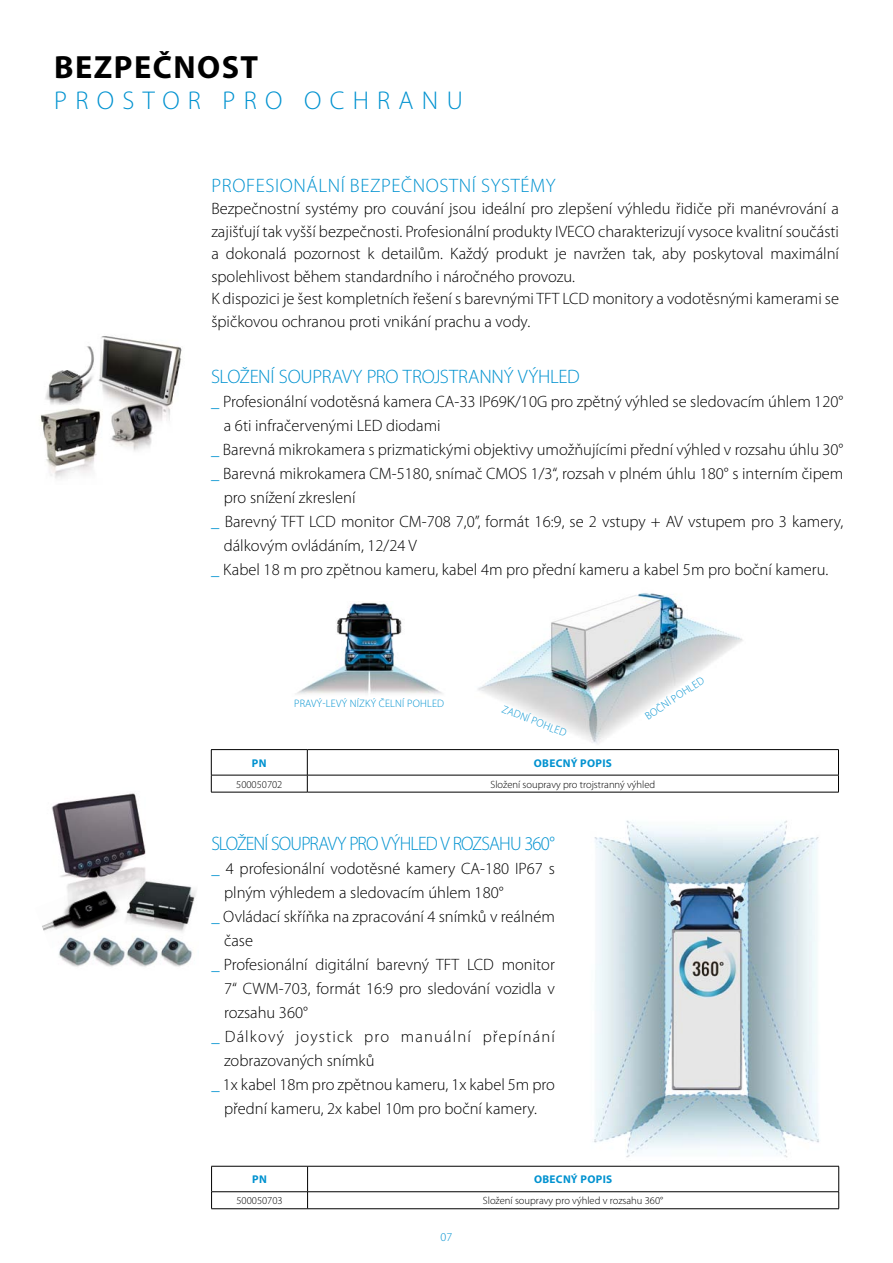
<style>
.page{position:relative;width:893px;height:1263px;background:#fff}
.page>*{position:absolute;margin:0;border:0;box-sizing:border-box;transform-origin:0 0}
.t1{font:700 32.25px "Myriad Pro";color:#000}
.t2{font:300 25.8px "Myriad Pro";letter-spacing:.32em;color:#0092d0}
.t3{font:300 19.5px "Myriad Pro";letter-spacing:-.045em;color:#0092d0;scale:.95 1}
.t4{font:300 19.5px "Myriad Pro";letter-spacing:-.015em;color:#0092d0}
.t5{font:300 19.5px "Myriad Pro";letter-spacing:.03em;color:#0092d0}
.t6{font:300 16.5px/22.5px "Myriad Pro";color:#000}
.t7{font:300 16.5px "Myriad Pro";letter-spacing:.07em;color:#000}
.t8{font:300 12px "Myriad Pro";color:#0092d0}
.t9{font:700 11.25px "Myriad Pro";letter-spacing:.03em;color:#0092d0}
.t10{font:300 10.8px "Myriad Pro";letter-spacing:.02em;color:#0092d0}
.t11{font:300 10.5px "Myriad Pro";color:#000}
.s1{color:#0092d0}
</style>
<div class="page">
<img style="left:51px;top:793px;width:95px;height:86px">
<img style="left:58px;top:948px;width:28px;height:19px">
<img style="left:86px;top:948px;width:34px;height:19px">
<img style="left:120px;top:937px;width:34px;height:30px">
<img style="left:154px;top:937px;width:38px;height:30px">
<img style="left:123px;top:875px;width:73px;height:57px">
<img style="left:42px;top:879px;width:82px;height:69px">
<img style="left:100px;top:336px;width:82px;height:85px">
<img style="left:45px;top:346px;width:55px;height:59px">
<img style="left:40px;top:405px;width:65px;height:74px">
<img style="left:105px;top:402px;width:59px;height:49px">
<img style="left:594px;top:820px;width:225px;height:338px">
<img style="left:478px;top:593px;width:265px;height:151px">
<img style="left:296px;top:602px;width:146px;height:92px">
<hr style="left:211px;top:749px;width:96px;height:1px;background:#000">
<hr style="left:307px;top:749px;width:532px;height:1px;background:#000">
<hr style="left:211px;top:775px;width:96px;height:1px;background:#000">
<hr style="left:307px;top:775px;width:532px;height:1px;background:#000">
<svg style="left:211px;top:750px;width:1px;height:42px"></svg>
<svg style="left:307px;top:750px;width:1px;height:42px"></svg>
<svg style="left:838px;top:750px;width:1px;height:42px"></svg>
<hr style="left:211px;top:792px;width:96px;height:1px;background:#000">
<hr style="left:307px;top:792px;width:532px;height:1px;background:#000">
<hr style="left:211px;top:1166px;width:97px;height:1px;background:#000">
<hr style="left:308px;top:1166px;width:531px;height:1px;background:#000">
<hr style="left:211px;top:1191px;width:97px;height:1px;background:#000">
<hr style="left:308px;top:1191px;width:531px;height:1px;background:#000">
<svg style="left:211px;top:1166px;width:1px;height:42px"></svg>
<svg style="left:307px;top:1166px;width:1px;height:42px"></svg>
<svg style="left:838px;top:1166px;width:1px;height:42px"></svg>
<hr style="left:211px;top:1208px;width:97px;height:1px;background:#000">
<hr style="left:308px;top:1208px;width:531px;height:1px;background:#000">
<h1 class="t1" style="left:54px;top:46px;width:141px">BEZPEČNOST</h1>
<h2 class="t2" style="left:54px;top:86px;width:410px">Prost or p ro ochranu</h2>
<p class="t5" style="left:212px;top:175px;width:344px">Profesionální bezpečnostní systémy</p>
<p class="t6" style="left:211px;top:198px;width:629px">Bezpečnostní systémy pro couvání jsou ideální pro zlepšení výhledu řidiče při manévrování a zajišťují tak vyšší bezpečnosti. Profesionální produkty IVECO</p>
<p class="t6" style="left:211px;top:220px;width:629px;text-indent:387px">charakterizují vysoce kvalitní součásti a dokonalá pozornost k detailům. Každý produkt je navržen tak, aby poskytoval maximální spolehlivost během standardního i náročného provozu.<br>K dispozici je šest kompletních řešení s barevnými TFT LCD</p>
<p class="t6" style="left:592px;top:288px;width:248px">monitory a vodotěsnými kamerami se</p>
<p class="t6" style="left:211px;top:310px;width:320px">špičkovou ochranou proti vnikání prachu a vody.</p>
<p class="t4" style="left:211px;top:366px;width:370px">Složení soupravy pro trojstranný výhled</p>
<p class="t6" style="left:224px;top:390px;width:621px;line-height:24px;text-indent:-13px"><span class="s1">_</span> Profesionální vodotěsná kamera CA-33 IP69K/10G pro zpětný výhled se sledovacím úhlem 120° a 6ti infračervenými LED</p>
<p class="t6" style="left:386px;top:414px;width:56px">diodami</p>
<p class="t6" style="left:211px;top:438px;width:634px"><span class="s1">_</span> Barevná mikrokamera s prizmatickými objektivy umožňujícími přední výhled v rozsahu úhlu 30°</p>
<p class="t6" style="left:211px;top:462px;width:634px"><span class="s1">_</span> Barevná mikrokamera CM-5180, snímač CMOS 1/3“, rozsah v plném úhlu 180° s interním čipem</p>
<p class="t6" style="left:224px;top:486px;width:133px">pro snížení zkreslení</p>
<p class="t6" style="left:211px;top:510px;width:108px"><span class="s1">_</span> Barevný TFT LCD</p>
<p class="t6" style="left:341px;top:510px;width:504px">monitor CM-708 7,0”, formát 16:9, se 2 vstupy + AV vstupem pro 3 kamery,</p>
<p class="t6" style="left:224px;top:534px;width:195px">dálkovým ovládáním, 12/24 V</p>
<p class="t6" style="left:211px;top:558px;width:619px"><span class="s1">_</span> Kabel 18 m pro zpětnou kameru, kabel 4m pro přední kameru a kabel 5m pro boční kameru.</p>
<p class="t10" style="left:294px;top:697px;width:152px">pravý-levý nízký čelní pohled</p>
<p class="t10" style="left:505px;top:703px;width:70px;rotate:21deg">zadní pohled</p>
<p class="t10" style="left:643px;top:711px;width:70px;rotate:-33deg">boční pohled</p>
<p class="t9" style="left:252px;top:755px;width:16px">PN</p>
<p class="t9" style="left:534px;top:755px;width:54px">OBECNÝ POPIS</p>
<p class="t11" style="left:236px;top:778px;width:48px">500050702</p>
<p class="t11" style="left:490px;top:778px;width:166px">Složení soupravy pro trojstranný výhled</p>
<p class="t3" style="left:211px;top:832px;width:363px">Složení soupravy pro výhled v rozsahu 360°</p>
<p class="t6" style="left:211px;top:857px;width:345px"><span class="s1">_</span> 4 profesionální vodotěsné kamery CA-180 IP67 s</p>
<p class="t6" style="left:224px;top:881px;width:281px">plným výhledem a sledovacím úhlem 180°</p>
<p class="t6" style="left:211px;top:905px;width:345px"><span class="s1">_</span> Ovládací skříňka na zpracování 4 snímků v reálném</p>
<p class="t6" style="left:224px;top:929px;width:31px">čase</p>
<p class="t6" style="left:211px;top:953px;width:265px"><span class="s1">_</span> Profesionální digitální barevný TFT LCD</p>
<p class="t6" style="left:502px;top:953px;width:55px">monitor</p>
<p class="t6" style="left:224px;top:977px;width:332px">7“ CWM-703, formát 16:9 pro sledování vozidla v</p>
<p class="t6" style="left:224px;top:1001px;width:85px">rozsahu 360°</p>
<p class="t7" style="left:211px;top:1027px;width:345px"><span class="s1">_</span> Dálkový joystick pro manuální přepínání</p>
<p class="t6" style="left:224px;top:1049px;width:152px">zobrazovaných snímků</p>
<p class="t6" style="left:211px;top:1073px;width:345px"><span class="s1">_</span> 1x kabel 18m pro zpětnou kameru, 1x kabel 5m pro</p>
<p class="t6" style="left:224px;top:1097px;width:314px">přední kameru, 2x kabel 10m pro boční kamery.</p>
<p class="t9" style="left:252px;top:1172px;width:16px">PN</p>
<p class="t9" style="left:534px;top:1172px;width:54px">OBECNÝ POPIS</p>
<p class="t11" style="left:236px;top:1195px;width:48px">500050703</p>
<p class="t11" style="left:483px;top:1195px;width:182px">Složení soupravy pro výhled v rozsahu 360°</p>
<p class="t8" style="left:441px;top:1230px;width:13px">07</p>
</div>
